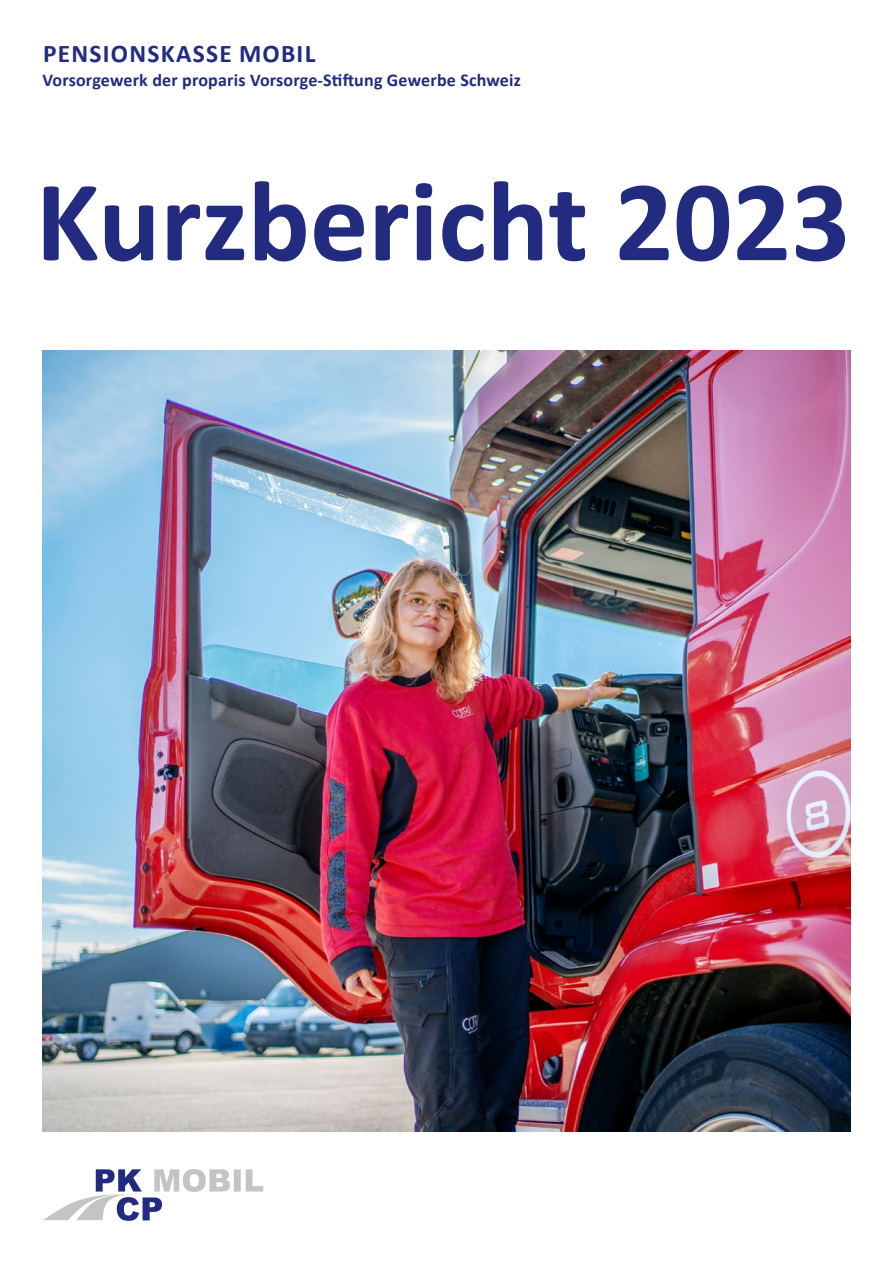
<style>
.page{position:relative;width:893px;height:1263px;background:#fff}
.page>*{position:absolute;margin:0;border:0;box-sizing:border-box;transform-origin:0 0}
.t1{font:700 116.1px "Calibri";color:#222b7f}
.t2{font:700 25.5px "Calibri";letter-spacing:.05em;color:#222b7f}
.t3{font:700 18px "Calibri";letter-spacing:.01em;color:#222b7f}
</style>
<div class="page">
<img style="left:43px;top:351px;width:807px;height:780px">
<svg style="left:43px;top:1169px;width:220px;height:51px"></svg>
<h2 class="t2" style="left:43px;top:37px;width:274px">PENSIONSKASSE MOBIL</h2>
<p class="t3" style="left:43px;top:68px;width:480px">Vorsorgewerk der proparis Vorsorge-Stiftung Gewerbe Schweiz</p>
<h1 class="t1" style="left:36px;top:147px;width:816px">Kurzbericht 2023</h1>
</div>
